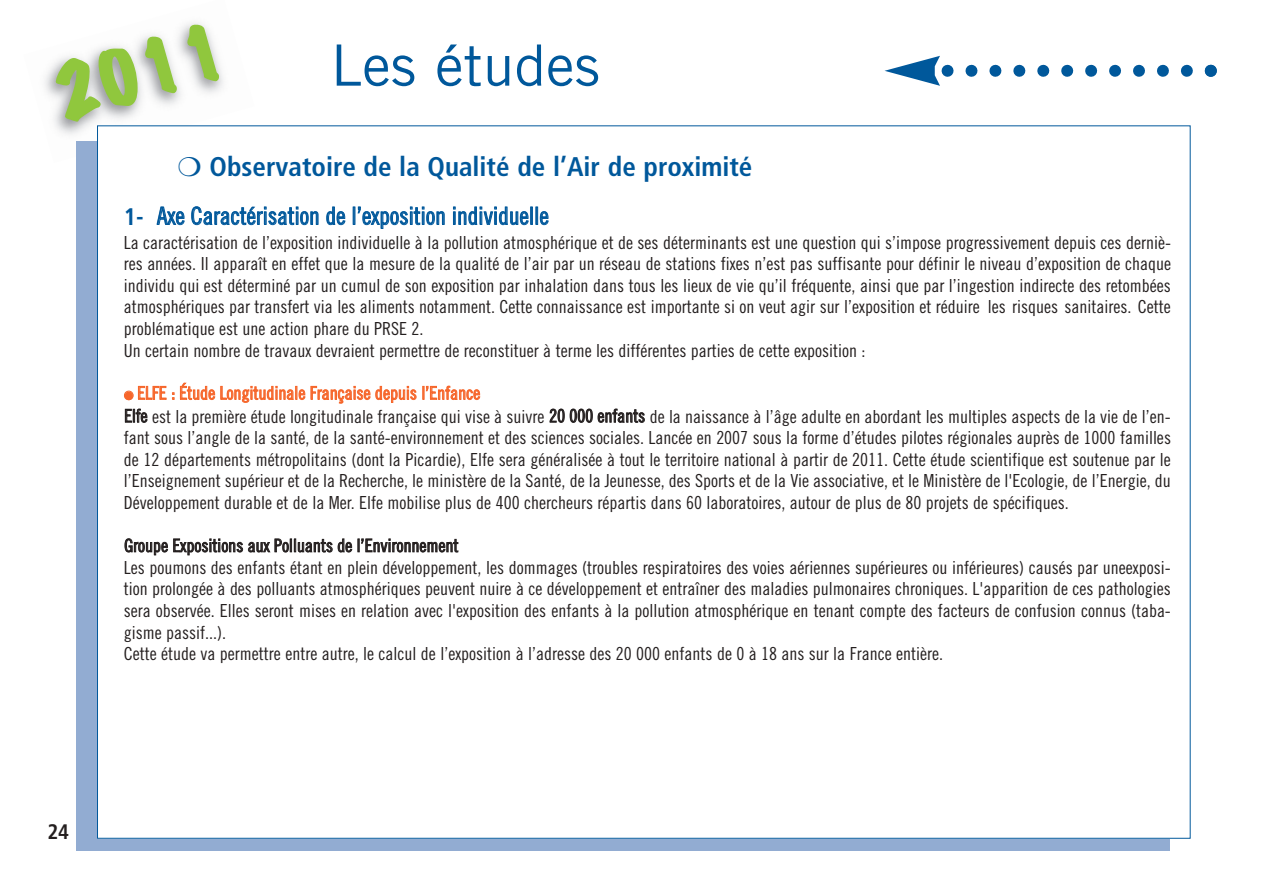
<style>
.page{position:relative;width:1263px;height:893px;background:#fff}
.page>*{position:absolute;margin:0;border:0;box-sizing:border-box;transform-origin:0 0}
.t1{font:expanded 67.5px "Marker Felt";color:#90c73d}
.t2{font:57px "Trade Gothic";color:#00589b}
.t3{font:700 condensed 27px "Frutiger";color:#00589b}
.t4{font:24px "Trade Gothic Cond Eighteen";color:#00589b}
.t5{font:700 condensed 21px "Frutiger";color:#241f1f}
.t6{font:18px/21.6px "Trade Gothic Cond Eighteen";color:#241f1f}
.s1{font-family:"Frutiger";font-weight:700;font-stretch:condensed}
.s2{color:#f6662b}
</style>
<div class="page">
<svg style="left:884px;top:56px;width:333px;height:30px"></svg>
<div style="left:77px;top:141px;width:1093px;height:709px;background:#92acd2"></div>
<div style="left:98px;top:126px;width:1092px;height:712px;background:#fff"></div>
<h1 class="t1" style="left:46px;top:62px;width:167px;rotate:-16deg">2011</h1>
<h2 class="t2" style="left:331px;top:44px;width:271px">Les études</h2>
<h3 class="t3" style="left:178px;top:155px;width:576px">❍ Observatoire de la Qualité de l’Air de proximité</h3>
<h3 class="t4" style="left:124px;top:207px;width:427px"><span class="s1">1-</span> Axe Caractérisation de l’exposition individuelle</h3>
<p class="t6" style="left:124px;top:233px;width:1049px">La caractérisation de l’exposition individuelle à la pollution atmosphérique et de ses déterminants est une question qui s’impose progressivement depuis ces derniè&shy;res années. Il apparaît en effet que la mesure de la qualité de l’air par un réseau de stations fixes n’est pas suffisante pour définir le niveau d’exposition de chaque individu qui est déterminé par un cumul de son exposition par inhalation dans tous les lieux de vie qu’il fréquente, ainsi que par l’ingestion indirecte des retombées atmosphériques par transfert via les aliments notamment. Cette connaissance est importante si on veut agir sur l’exposition et réduire les risques sanitaires. Cette problématique est une action phare du PRSE 2.<br>Un certain nombre de travaux devraient permettre de reconstituer à terme les différentes parties de cette exposition :</p>
<p class="t6" style="left:124px;top:384px;width:1049px"><span class="s2">● ELFE : Étude Longitudinale Française depuis l’Enfance<br></span>Elfe est la première étude longitudinale française qui vise à suivre 20 000 enfants de la naissance à l’âge adulte en abordant les multiples aspects de la vie de l’en&shy;fant sous l’angle de la santé, de la santé-environnement et des sciences sociales. Lancée en 2007 sous la forme d’études pilotes régionales auprès de 1000 familles de 12 départements métropolitains (dont la Picardie), Elfe sera généralisée à tout le territoire national à partir de 2011. Cette étude scientifique est soutenue par le l’Enseignement supérieur et de la Recherche, le ministère de la Santé, de la Jeunesse, des Sports et de la Vie associative, et le Ministère de l'Ecologie, de l’Energie, du Développement durable et de la Mer. Elfe mobilise plus de 400 chercheurs répartis dans 60 laboratoires, autour de plus de 80 projets de spécifiques.</p>
<p class="t6" style="left:124px;top:536px;width:1048px">Groupe Expositions aux Polluants de l’Environnement<br>Les poumons des enfants étant en plein développement, les dommages (troubles respiratoires des voies aériennes supérieures ou inférieures) causés par uneexposi&shy;tion prolongée à des polluants atmosphériques peuvent nuire à ce développement et entraîner des maladies pulmonaires chroniques. L'apparition de ces pathologies sera observée. Elles seront mises en relation avec l'exposition des enfants à la pollution atmosphérique en tenant compte des facteurs de confusion connus (taba&shy;gisme passif...).<br>Cette étude va permettre entre autre, le calcul de l’exposition à l’adresse des 20 000 enfants de 0 à 18 ans sur la France entière.</p>
<p class="t5" style="left:47px;top:823px;width:23px">24</p>
</div>
